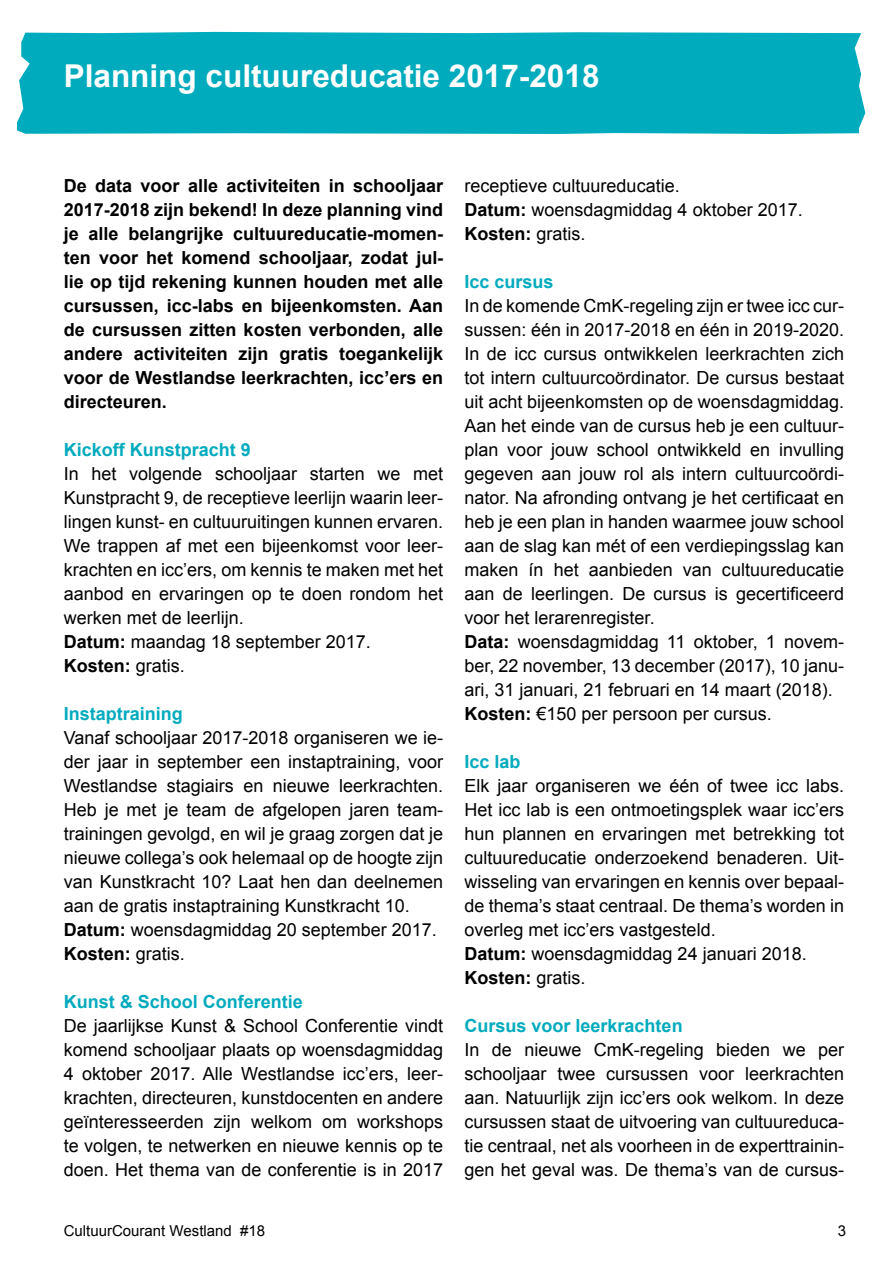
<style>
.page{position:relative;width:893px;height:1263px;background:#fff}
.page>*{position:absolute;margin:0;border:0;box-sizing:border-box;transform-origin:0 0}
.t1{font:700 31.5px "Arial";color:#fff}
.t2{font:18px/24px "Arial";color:#000}
.t3{font:700 18px/24px "Arial";color:#000;text-align:justify}
.t4{font:700 18px "Arial";color:#00abbd}
.t5{font:15px "Arial";color:#000}
.s1{font-weight:700}
</style>
<div class="page">
<div style="left:17px;top:32px;width:848px;height:102px;background:#00abbd"></div>
<h1 class="t1" style="left:64px;top:55px;width:537px">Planning cultuureducatie 2017-2018</h1>
<p class="t3" style="left:64px;top:174px;width:381px">De data voor alle activiteiten in schooljaar 2017-2018 zijn bekend! In deze planning vind je alle belangrijke cultuureducatie-momen&shy;ten voor het komend schooljaar, zodat jul&shy;lie op tijd rekening kunnen houden met alle cursussen, icc-labs en bijeenkomsten. Aan de cursussen zitten kosten verbonden, alle andere activiteiten zijn gratis toegankelijk voor de Westlandse leerkrachten, icc’ers en directeuren.</p>
<p class="t4" style="left:64px;top:438px;width:189px">Kickoff Kunstpracht 9</p>
<p class="t2" style="left:64px;top:462px;width:381px">In het volgende schooljaar starten we met Kunstpracht 9, de receptieve leerlijn waarin leer&shy;lingen kunst- en cultuuruitingen kunnen ervaren.<br>We trappen af met een bijeenkomst voor leer&shy;krachten en icc’ers, om kennis te maken met het aanbod en ervaringen op te doen rondom het werken met de leerlijn.<br><span class="s1">Datum:</span> maandag 18 september 2017.<br><span class="s1">Kosten:</span> gratis.</p>
<p class="t4" style="left:64px;top:702px;width:121px">Instaptraining</p>
<p class="t2" style="left:64px;top:726px;width:381px">Vanaf schooljaar 2017-2018 organiseren we ie&shy;der jaar in september een instaptraining, voor Westlandse stagiairs en nieuwe leerkrachten.<br>Heb je met je team de afgelopen jaren team&shy;trainingen gevolgd, en wil je graag zorgen dat je nieuwe collega’s ook helemaal op de hoogte zijn van Kunstkracht 10? Laat hen dan deelnemen aan de gratis instaptraining Kunstkracht 10.<br><span class="s1">Datum:</span> woensdagmiddag 20 september 2017.<br><span class="s1">Kosten:</span> gratis.</p>
<p class="t4" style="left:64px;top:990px;width:241px">Kunst &amp; School Conferentie</p>
<p class="t2" style="left:64px;top:1014px;width:381px;text-align:justify">De jaarlijkse Kunst &amp; School Conferentie vindt komend schooljaar plaats op woensdagmiddag 4 oktober 2017. Alle Westlandse icc’ers, leer&shy;krachten, directeuren, kunstdocenten en andere geïnteresseerden zijn welkom om workshops te volgen, te netwerken en nieuwe kennis op te doen. Het thema van de conferentie is in 2017</p>
<p class="t2" style="left:465px;top:174px;width:340px">receptieve cultuureducatie.<br><span class="s1">Datum:</span> woensdagmiddag 4 oktober 2017.<br><span class="s1">Kosten:</span> gratis.</p>
<p class="t4" style="left:465px;top:270px;width:91px">Icc cursus</p>
<p class="t2" style="left:465px;top:294px;width:381px">In de komende CmK-regeling zijn er twee icc cur&shy;sussen: één in 2017-2018 en één in 2019-2020.<br>In de icc cursus ontwikkelen leerkrachten zich tot intern cultuurcoördinator. De cursus bestaat uit acht bijeenkomsten op de woensdagmiddag.<br>Aan het einde van de cursus heb je een cultuur&shy;plan voor jouw school ontwikkeld en invulling gegeven aan jouw rol als intern cultuurcoördi&shy;nator. Na afronding ontvang je het certificaat en heb je een plan in handen waarmee jouw school aan de slag kan mét of een verdiepingsslag kan maken ín het aanbieden van cultuureducatie aan de leerlingen. De cursus is gecertificeerd voor het lerarenregister.<br><span class="s1">Data:</span> woensdagmiddag 11 oktober, 1 novem&shy;ber, 22 november, 13 december (2017), 10 janu&shy;ari, 31 januari, 21 februari en 14 maart (2018).<br><span class="s1">Kosten:</span> €150 per persoon per cursus.</p>
<p class="t4" style="left:465px;top:750px;width:58px">Icc lab</p>
<p class="t2" style="left:465px;top:774px;width:381px">Elk jaar organiseren we één of twee icc labs.<br>Het icc lab is een ontmoetingsplek waar icc’ers hun plannen en ervaringen met betrekking tot cultuureducatie onderzoekend benaderen. Uit&shy;wisseling van ervaringen en kennis over bepaal&shy;de thema’s staat centraal. De thema’s worden in overleg met icc’ers vastgesteld.<br><span class="s1">Datum:</span> woensdagmiddag 24 januari 2018.<br><span class="s1">Kosten:</span> gratis.</p>
<p class="t4" style="left:465px;top:1013px;width:220px">Cursus voor leerkrachten</p>
<p class="t2" style="left:465px;top:1038px;width:381px;text-align:justify">In de nieuwe CmK-regeling bieden we per schooljaar twee cursussen voor leerkrachten aan. Natuurlijk zijn icc’ers ook welkom. In deze cursussen staat de uitvoering van cultuureduca&shy;tie centraal, net als voorheen in de experttrainin&shy;gen het geval was. De thema’s van de cursus-</p>
<p class="t5" style="left:64px;top:1220px;width:203px">CultuurCourant Westland #18</p>
<p class="t5" style="left:838px;top:1220px;width:10px">3</p>
</div>
